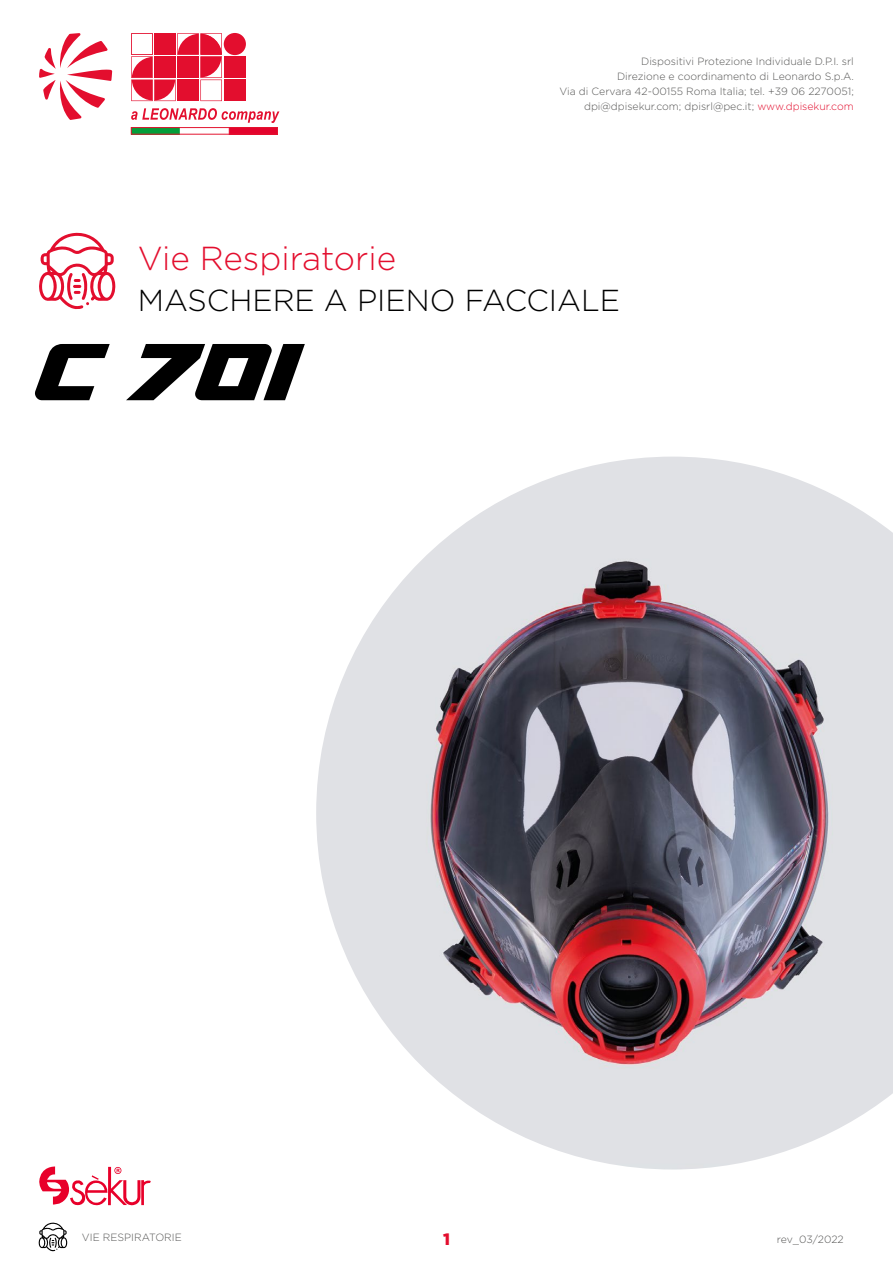
<style>
.page{position:relative;width:893px;height:1263px;background:#fff}
.page>*{position:absolute;margin:0;border:0;box-sizing:border-box;transform-origin:0 0}
.t1{font:90.9px "A4 SPEED Bold";color:#000}
.t2{font:300 33.3px "Gotham";color:#e30e2e}
.t3{font:300 30.3px "Gotham";color:#000}
.t4{font:900 16.5px "Gotham";color:#e30e2e}
.t5{font:300 10.5px/15px "Gotham";color:#575756;text-align:right}
.s1{color:#e30e2e}
</style>
<div class="page">
<svg style="left:39px;top:1222px;width:28px;height:29px"></svg>
<div style="left:224px;top:56px;width:22px;height:22px;background:#e30e2e"></div>
<div style="left:224px;top:80px;width:22px;height:21px;background:#e30e2e"></div>
<div style="left:224px;top:33px;width:22px;height:22px;background:#e30e2e;border-radius:50%"></div>
<svg style="left:131px;top:33px;width:91px;height:68px"></svg>
<svg style="left:131px;top:108px;width:148px;height:15px"></svg>
<svg style="left:39px;top:33px;width:73px;height:87px"></svg>
<img style="left:133px;top:129px;width:143px;height:3px">
<div style="left:131px;top:127px;width:147px;height:7px;border:1px solid #e31530"></div>
<svg style="left:39px;top:232px;width:76px;height:77px"></svg>
<img style="left:316px;top:457px;width:577px;height:712px">
<svg style="left:39px;top:1166px;width:112px;height:40px"></svg>
<p class="t5" style="left:559px;top:54px;width:296px">Dispositivi Protezione Individuale D.P.I. srl<br>Direzione e coordinamento di Leonardo S.p.A.<br>Via di Cervara 42-00155 Roma Italia; tel. +39 06 2270051; dpi@dpisekur.com; dpisrl@pec.it; <span class="s1">www.dpisekur.com</span></p>
<h2 class="t2" style="left:138px;top:240px;width:260px">Vie Respiratorie</h2>
<h3 class="t3" style="left:138px;top:283px;width:484px">MASCHERE A PIENO FACCIALE</h3>
<h1 class="t1" style="left:39px;top:316px;width:262px">C 701</h1>
<p class="t5" style="left:82px;top:1230px;width:101px">VIE RESPIRATORIE</p>
<h3 class="t4" style="left:443px;top:1230px;width:8px">1</h3>
<p class="t5" style="left:777px;top:1231px;width:68px">rev_03/2022</p>
</div>
